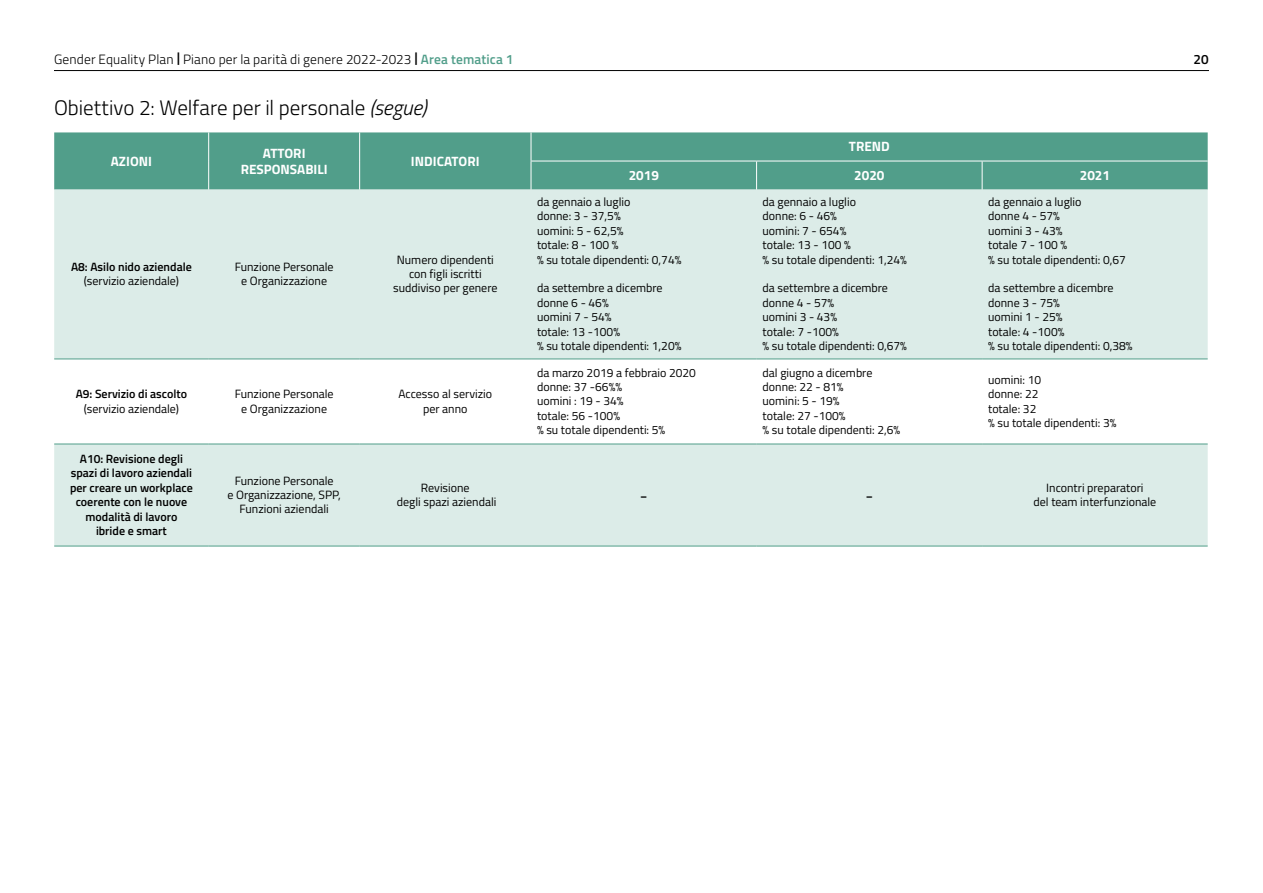
<style>
.page{position:relative;width:1263px;height:893px;background:#fff}
.page>*{position:absolute;margin:0;border:0;box-sizing:border-box;transform-origin:0 0}
.t1{font:300 21px "Titillium Web";color:#000}
.t2{font:18px "Titillium Web";color:#000}
.t3{font:300 13.5px "Titillium Web";letter-spacing:.01em;color:#000}
.t4{font:700 13.5px/16.2px "Titillium Web";color:#fff;text-align:center}
.t5{font:600 13.5px "Titillium Web";color:#000}
.t6{font:12px/14.4px "Titillium Web";color:#000}
.t7{font:600 12px/14.4px "Titillium Web";color:#000;text-align:center}
.s1{font-weight:600}
.s2{font-weight:600;color:#519e8a}
.s3{font-style:italic}
</style>
<div class="page">
<hr style="left:54px;top:70px;width:1155px;height:1px;background:#000">
<div style="left:54px;top:132px;width:1154px;height:58px;background:#519e8a"></div>
<svg style="left:54px;top:190px;width:1154px;height:356px;fill:#dcece8"></svg>
<hr style="left:54px;top:359px;width:155px;height:1px;background:#519e8a">
<hr style="left:209px;top:359px;width:151px;height:1px;background:#519e8a">
<hr style="left:360px;top:359px;width:171px;height:1px;background:#519e8a">
<hr style="left:531px;top:359px;width:225px;height:1px;background:#519e8a">
<hr style="left:756px;top:359px;width:226px;height:1px;background:#519e8a">
<hr style="left:982px;top:359px;width:226px;height:1px;background:#519e8a">
<hr style="left:54px;top:444px;width:155px;height:1px;background:#519e8a">
<hr style="left:209px;top:444px;width:151px;height:1px;background:#519e8a">
<hr style="left:360px;top:444px;width:171px;height:1px;background:#519e8a">
<hr style="left:531px;top:444px;width:225px;height:1px;background:#519e8a">
<hr style="left:756px;top:444px;width:226px;height:1px;background:#519e8a">
<hr style="left:982px;top:444px;width:226px;height:1px;background:#519e8a">
<hr style="left:531px;top:161px;width:225px;height:1px;background:#fff">
<hr style="left:756px;top:161px;width:226px;height:1px;background:#fff">
<hr style="left:982px;top:161px;width:226px;height:1px;background:#fff">
<svg style="left:208px;top:132px;width:1px;height:58px"></svg>
<svg style="left:359px;top:132px;width:1px;height:58px"></svg>
<svg style="left:531px;top:132px;width:1px;height:58px"></svg>
<svg style="left:756px;top:161px;width:1px;height:29px"></svg>
<svg style="left:982px;top:161px;width:1px;height:29px"></svg>
<hr style="left:54px;top:546px;width:155px;height:1px;background:#519e8a">
<hr style="left:209px;top:546px;width:151px;height:1px;background:#519e8a">
<hr style="left:360px;top:546px;width:171px;height:1px;background:#519e8a">
<hr style="left:531px;top:546px;width:225px;height:1px;background:#519e8a">
<hr style="left:756px;top:546px;width:226px;height:1px;background:#519e8a">
<hr style="left:982px;top:546px;width:226px;height:1px;background:#519e8a">
<p class="t3" style="left:54px;top:49px;width:461px">Gender Equality Plan <span class="s1">|</span> Piano per la parità di genere 2022-2023 <span class="s1">|</span> <span class="s2">Area tematica 1</span></p>
<p class="t5" style="left:1193px;top:49px;width:17px">20</p>
<h1 class="t1" style="left:54px;top:92px;width:374px">Obiettivo 2: Welfare per il personale <span class="s3">(segue)</span></h1>
<p class="t4" style="left:111px;top:152px;width:43px">AZIONI</p>
<p class="t4" style="left:241px;top:144px;width:88px">ATTORI<br>RESPONSABILI</p>
<p class="t4" style="left:411px;top:152px;width:70px">INDICATORI</p>
<p class="t4" style="left:849px;top:138px;width:42px">TREND</p>
<p class="t4" style="left:629px;top:167px;width:32px">2019</p>
<p class="t4" style="left:854px;top:167px;width:32px">2020</p>
<p class="t4" style="left:1080px;top:167px;width:32px">2021</p>
<p class="t7" style="left:71px;top:259px;width:122px">A8: Asilo nido aziendale</p>
<p class="t6" style="left:84px;top:273px;width:97px">(servizio aziendale)</p>
<p class="t6" style="left:235px;top:259px;width:100px;text-align:center">Funzione Personale e Organizzazione</p>
<p class="t6" style="left:393px;top:252px;width:106px;text-align:center">Numero dipendenti con figli iscritti suddiviso per genere</p>
<p class="t7" style="left:76px;top:386px;width:113px">A9: Servizio di ascolto</p>
<p class="t6" style="left:84px;top:401px;width:97px">(servizio aziendale)</p>
<p class="t7" style="left:70px;top:451px;width:124px">A10: Revisione degli spazi di lavoro aziendali per creare un workplace coerente con le nuove modalità di lavoro ibride e smart</p>
<p class="t6" style="left:235px;top:386px;width:100px;text-align:center">Funzione Personale e Organizzazione</p>
<p class="t6" style="left:398px;top:386px;width:95px;text-align:center">Accesso al servizio per anno</p>
<p class="t6" style="left:227px;top:473px;width:115px;text-align:center">Funzione Personale<br>e Organizzazione, SPP,<br>Funzioni aziendali</p>
<p class="t6" style="left:397px;top:480px;width:101px;text-align:center">Revisione<br>degli spazi aziendali</p>
<p class="t6" style="left:537px;top:194px;width:146px">da gennaio a luglio<br>donne: 3 - 37,5%<br>uomini: 5 - 62,5%<br>totale: 8 - 100 %<br>% su totale dipendenti: 0,74%</p>
<p class="t6" style="left:537px;top:280px;width:146px">da settembre a dicembre donne 6 - 46%<br>uomini 7 - 54%<br>totale: 13 -100%<br>% su totale dipendenti: 1,20%</p>
<p class="t6" style="left:762px;top:194px;width:146px">da gennaio a luglio<br>donne: 6 - 46%<br>uomini: 7 - 654%<br>totale: 13 - 100 %<br>% su totale dipendenti: 1,24%</p>
<p class="t6" style="left:762px;top:280px;width:146px">da settembre a dicembre donne 4 - 57%<br>uomini 3 - 43%<br>totale: 7 -100%<br>% su totale dipendenti: 0,67%</p>
<p class="t6" style="left:988px;top:194px;width:139px">da gennaio a luglio<br>donne 4 - 57%<br>uomini 3 - 43%<br>totale 7 - 100 %<br>% su totale dipendenti: 0,67</p>
<p class="t6" style="left:988px;top:280px;width:146px">da settembre a dicembre donne 3 - 75%<br>uomini 1 - 25%<br>totale: 4 -100%<br>% su totale dipendenti: 0,38%</p>
<p class="t6" style="left:537px;top:365px;width:160px">da marzo 2019 a febbraio 2020 donne: 37 -66%%<br>uomini : 19 - 34%<br>totale: 56 -100%<br>% su totale dipendenti: 5%</p>
<p class="t6" style="left:762px;top:365px;width:139px">dal giugno a dicembre donne: 22 - 81%<br>uomini: 5 - 19%<br>totale: 27 -100%<br>% su totale dipendenti: 2,6%</p>
<p class="t6" style="left:988px;top:372px;width:130px">uomini: 10<br>donne: 22<br>totale: 32<br>% su totale dipendenti: 3%</p>
<h2 class="t2" style="left:640px;top:483px;width:9px">-</h2>
<h2 class="t2" style="left:865px;top:483px;width:9px">-</h2>
<p class="t6" style="left:1033px;top:480px;width:124px;text-align:center">Incontri preparatori<br>del team interfunzionale</p>
</div>
